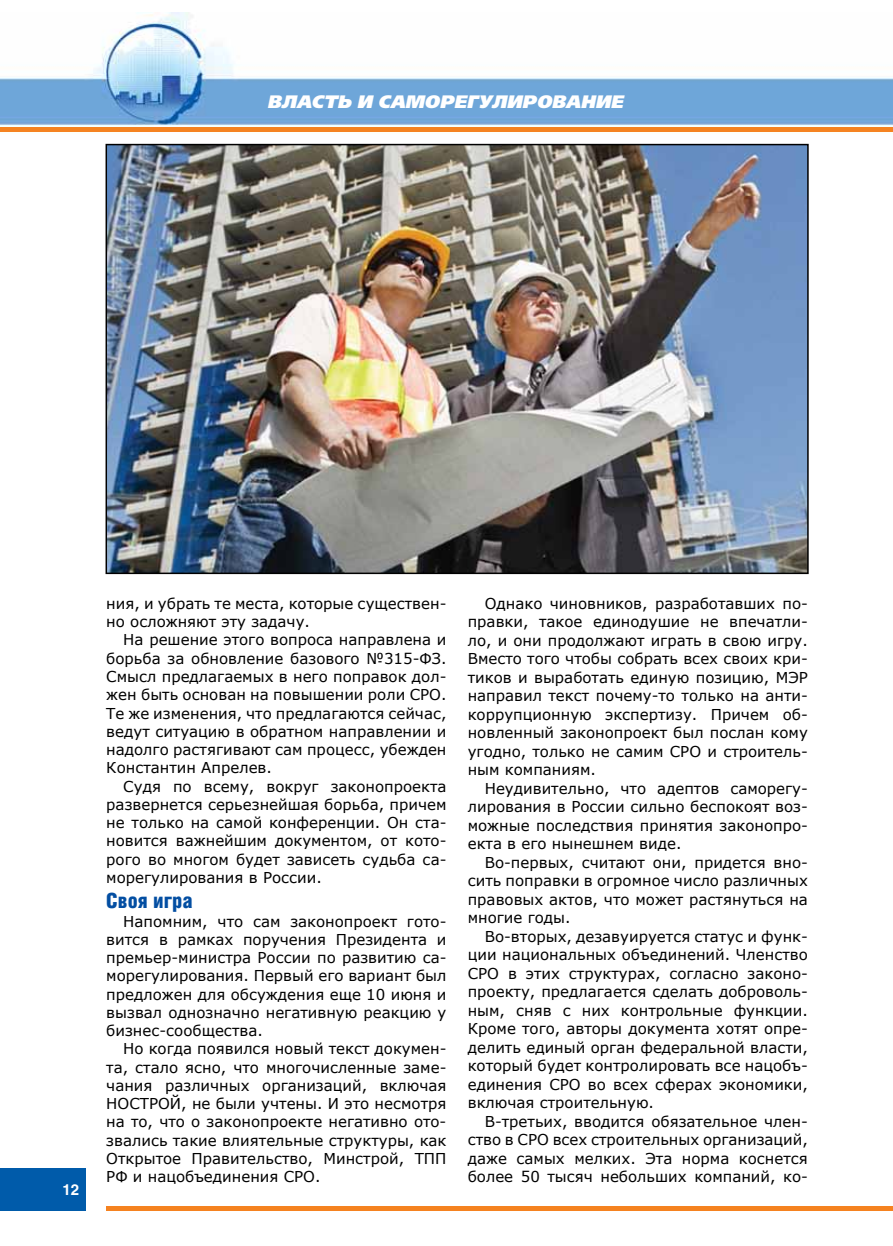
<style>
.page{position:relative;width:893px;height:1246px;background:#fff}
.page>*{position:absolute;margin:0;border:0;box-sizing:border-box;transform-origin:0 0}
.t1{font:900 21px "Helios Cond";color:#034ea2}
.t2{font:italic 18px "Free Set Black C";color:#fff}
.t3{font:15px/18.5px "Verdana";color:#000;text-align:justify}
.t4{font:700 15px "Helios";color:#fff}
</style>
<div class="page">
<img style="left:0;top:12px;width:893px;height:114px">
<div style="left:0;top:127px;width:893px;height:5px;background:#f58220"></div>
<div style="left:0;top:1168px;width:85px;height:42px;background:#005baa"></div>
<hr style="left:106px;top:1206px;width:787px;height:4px;background:#f58220">
<img style="left:109px;top:147px;width:697px;height:424px">
<div style="left:106px;top:144px;width:703px;height:430px;border:2px solid #000"></div>
<p class="t2" style="left:267px;top:91px;width:358px">ВЛАСТЬ И САМОРЕГУЛИРОВАНИЕ</p>
<p class="t4" style="left:63px;top:1180px;width:18px">12</p>
<p class="t3" style="left:106px;top:594px;width:342px">ния, и убрать те места, которые существен&shy;но осложняют эту задачу.</p>
<p class="t3" style="left:106px;top:630px;width:342px;text-indent:17px">На решение этого вопроса направлена и борьба за обновление базового №315-ФЗ.<br>Смысл предлагаемых в него поправок дол&shy;жен быть основан на повышении роли СРО.<br>Те же изменения, что предлагаются сейчас, ведут ситуацию в обратном направлении и надолго растягивают сам процесс, убежден Константин Апрелев.</p>
<p class="t3" style="left:106px;top:776px;width:342px;text-indent:17px">Судя по всему, вокруг законопроекта развернется серьезнейшая борьба, причем не только на самой конференции. Он ста&shy;новится важнейшим документом, от кото&shy;рого во многом будет зависеть судьба са&shy;морегулирования в России.</p>
<h1 class="t1" style="left:106px;top:890px;width:88px">Своя игра</h1>
<p class="t3" style="left:106px;top:911px;width:342px;text-indent:17px">Напомним, что сам законопроект гото&shy;вится в рамках поручения Президента и премьер-министра России по развитию са&shy;морегулирования. Первый его вариант был предложен для обсуждения еще 10 июня и вызвал однозначно негативную реакцию у бизнес-сообщества.</p>
<p class="t3" style="left:106px;top:1039px;width:342px;text-indent:17px">Но когда появился новый текст докумен&shy;та, стало ясно, что многочисленные заме&shy;чания различных организаций, включая НОСТРОЙ, не были учтены. И это несмотря на то, что о законопроекте негативно ото&shy;звались такие влиятельные структуры, как Открытое Правительство, Минстрой, ТПП РФ и нацобъединения СРО.</p>
<p class="t3" style="left:468px;top:594px;width:342px;text-indent:17px">Однако чиновников, разработавших по&shy;правки, такое единодушие не впечатли&shy;ло, и они продолжают играть в свою игру.<br>Вместо того чтобы собрать всех своих кри&shy;тиков и выработать единую позицию, МЭР направил текст почему-то только на анти&shy;коррупционную экспертизу. Причем об&shy;новленный законопроект был послан кому угодно, только не самим СРО и строитель&shy;ным компаниям.</p>
<p class="t3" style="left:468px;top:779px;width:342px;text-indent:17px">Неудивительно, что адептов саморегу&shy;лирования в России сильно беспокоят воз&shy;можные последствия принятия законопро&shy;екта в его нынешнем виде.</p>
<p class="t3" style="left:468px;top:853px;width:342px;text-indent:17px">Во-первых, считают они, придется вно&shy;сить поправки в огромное число различных правовых актов, что может растянуться на многие годы.</p>
<p class="t3" style="left:468px;top:927px;width:342px;text-indent:17px">Во-вторых, дезавуируется статус и функ&shy;ции национальных объединений. Членство СРО в этих структурах, согласно законо&shy;проекту, предлагается сделать доброволь&shy;ным, сняв с них контрольные функции.<br>Кроме того, авторы документа хотят опре&shy;делить единый орган федеральной власти, который будет контролировать все нацобъ&shy;единения СРО во всех сферах экономики, включая строительную.</p>
<p class="t3" style="left:468px;top:1112px;width:342px;text-indent:17px">В-третьих, вводится обязательное член&shy;ство в СРО всех строительных организаций, даже самых мелких. Эта норма коснется более 50 тысяч небольших компаний, ко-</p>
</div>
